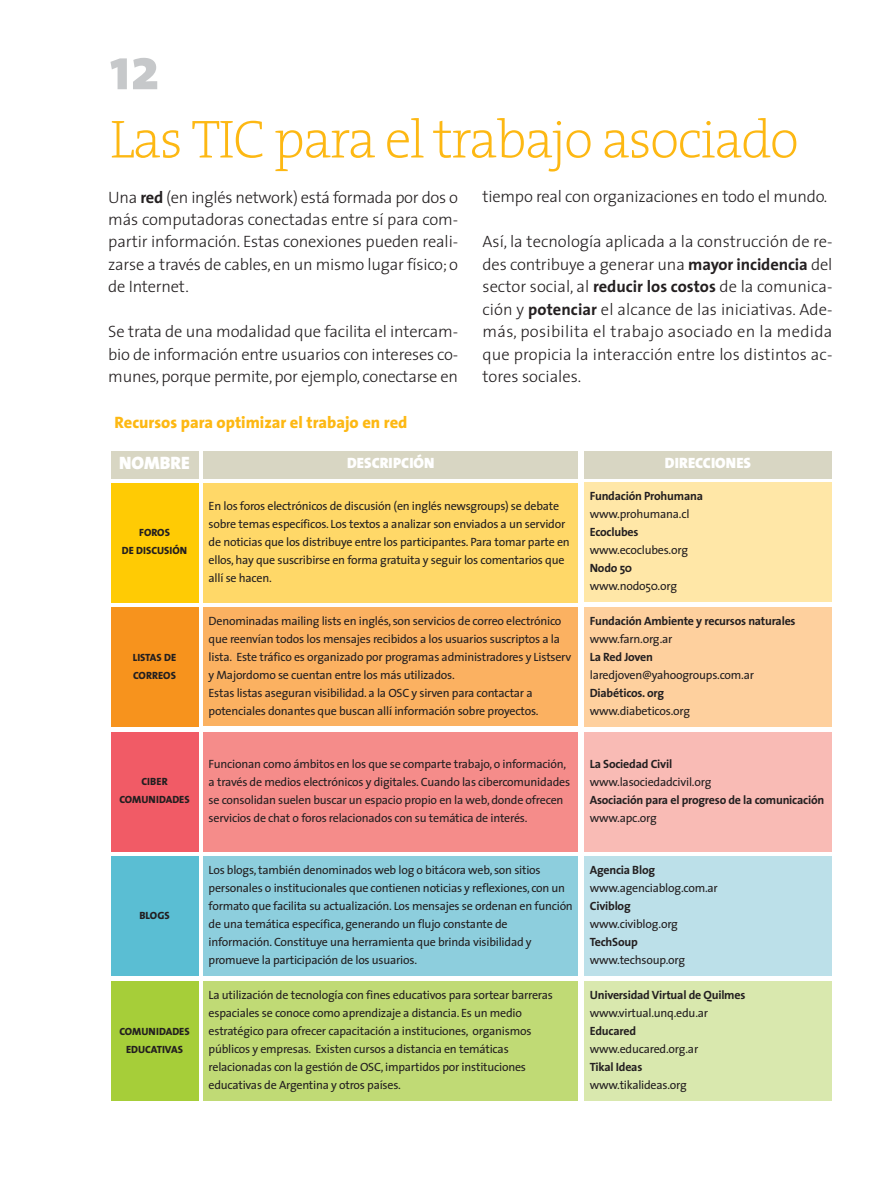
<style>
.page{position:relative;width:893px;height:1191px;background:#fff}
.page>*{position:absolute;margin:0;border:0;box-sizing:border-box;transform-origin:0 0}
.t1{font:800 60px "The Mix";color:#c6c8ca}
.t2{font:200 54px "The Serif";letter-spacing:-.03em;color:#fdb813}
.t3{font:900 18px "The Sans";color:#fff}
.t4{font:300 16.5px/22.5px "The Sans";letter-spacing:-.015em;color:#231f20;text-align:justify}
.t5{font:800 16.5px "The Sans";color:#fdb813}
.t6{font:900 15px "The Sans";color:#fff}
.t7{font:12px/18px "The Sans";letter-spacing:-.02em;color:#231f20}
.t8{font:700 12px "The Sans";letter-spacing:-.02em;color:#231f20}
.t9{font:800 10.5px/18px "The Sans";color:#231f20;text-align:center}
.s1{font-weight:700}
</style>
<div class="page">
<div style="left:203px;top:451px;width:375px;height:28px;background:#d8d6c3"></div>
<div style="left:203px;top:483px;width:375px;height:119px;background:#ffd868"></div>
<div style="left:584px;top:451px;width:247px;height:28px;background:#d8d6c3"></div>
<div style="left:584px;top:483px;width:247px;height:119px;background:#ffe7a7"></div>
<div style="left:111px;top:451px;width:87px;height:28px;background:#d8d6c3"></div>
<div style="left:111px;top:483px;width:87px;height:119px;background:#ffcb04"></div>
<div style="left:203px;top:607px;width:375px;height:119px;background:#fbb161"></div>
<div style="left:584px;top:607px;width:247px;height:120px;background:#fed09e"></div>
<div style="left:111px;top:607px;width:87px;height:120px;background:#f7931d"></div>
<div style="left:203px;top:732px;width:375px;height:119px;background:#f58c8a"></div>
<div style="left:584px;top:732px;width:247px;height:119px;background:#f9bbb5"></div>
<div style="left:111px;top:732px;width:87px;height:119px;background:#f15b66"></div>
<div style="left:203px;top:857px;width:375px;height:119px;background:#8dcedd"></div>
<div style="left:584px;top:856px;width:247px;height:120px;background:#bce0e9"></div>
<div style="left:111px;top:857px;width:87px;height:119px;background:#5abed3"></div>
<div style="left:203px;top:981px;width:375px;height:120px;background:#c0da75"></div>
<div style="left:584px;top:981px;width:247px;height:120px;background:#d9e8ae"></div>
<div style="left:111px;top:981px;width:87px;height:120px;background:#a6ce39"></div>
<h1 class="t1" style="left:110px;top:47px;width:51px">12</h1>
<h2 class="t2" style="left:110px;top:120px;width:690px">Las TIC para el trabajo asociado</h2>
<h3 class="t4" style="left:108px;top:187px;width:351px">Una <span class="s1">red</span> (en inglés network) está formada por dos o más computadoras conectadas entre sí para com&shy;partir información. Estas conexiones pueden reali&shy;zarse a través de cables, en un mismo lugar físico; o de Internet.</h3>
<h3 class="t4" style="left:108px;top:322px;width:351px">Se trata de una modalidad que facilita el intercam&shy;bio de información entre usuarios con intereses co&shy;munes, porque permite, por ejemplo, conectarse en</h3>
<h3 class="t5" style="left:114px;top:416px;width:294px">Recursos para optimizar el trabajo en red</h3>
<h3 class="t4" style="left:482px;top:187px;width:346px">tiempo real con organizaciones en todo el mundo.</h3>
<p class="t4" style="left:482px;top:232px;width:351px">Así, la tecnología aplicada a la construcción de re&shy;des contribuye a generar una <span class="s1">mayor incidencia</span> del sector social, al <span class="s1">reducir los costos</span> de la comunica&shy;ción y <span class="s1">potenciar</span> el alcance de las iniciativas. Ade&shy;más, posibilita el trabajo asociado en la medida que propicia la interacción entre los distintos ac&shy;tores sociales.</p>
<h3 class="t3" style="left:119px;top:456px;width:72px">NOMBRE</h3>
<p class="t9" style="left:122px;top:525px;width:67px">FOROS<br>DE DISCUSIÓN</p>
<p class="t9" style="left:133px;top:649px;width:45px;text-align:left">LISTAS DE<br>CORREOS</p>
<p class="t9" style="left:119px;top:774px;width:72px">CIBER<br>COMUNIDADES</p>
<p class="t9" style="left:139px;top:907px;width:32px">BLOGS</p>
<p class="t9" style="left:119px;top:1023px;width:72px">COMUNIDADES<br>EDUCATIVAS</p>
<p class="t6" style="left:347px;top:458px;width:89px">DESCRIPCIÓN</p>
<p class="t7" style="left:208px;top:498px;width:363px">En los foros electrónicos de discusión (en inglés newsgroups) se debate sobre temas específicos. Los textos a analizar son enviados a un servidor de noticias que los distribuye entre los participantes. Para tomar parte en ellos, hay que suscribirse en forma gratuita y seguir los comentarios que allí se hacen.</p>
<p class="t6" style="left:665px;top:458px;width:88px">DIRECCIONES</p>
<p class="t8" style="left:589px;top:492px;width:115px">Fundación Prohumana</p>
<p class="t7" style="left:589px;top:507px;width:101px">www.prohumana.cl</p>
<p class="t8" style="left:589px;top:528px;width:50px">Ecoclubes</p>
<p class="t7" style="left:589px;top:543px;width:100px">www.ecoclubes.org</p>
<p class="t8" style="left:589px;top:564px;width:44px">Nodo 50</p>
<p class="t7" style="left:589px;top:579px;width:89px">www.nodo50.org</p>
<p class="t7" style="left:208px;top:613px;width:364px">Denominadas mailing lists en inglés, son servicios de correo electrónico que reenvían todos los mensajes recibidos a los usuarios suscriptos a la lista. Este tráfico es organizado por programas administradores y Listserv y Majordomo se cuentan entre los más utilizados.<br>Estas listas aseguran visibilidad. a la OSC y sirven para contactar a potenciales donantes que buscan allí información sobre proyectos.</p>
<p class="t8" style="left:589px;top:616px;width:207px">Fundación Ambiente y recursos naturales</p>
<p class="t7" style="left:589px;top:631px;width:84px">www.farn.org.ar</p>
<p class="t8" style="left:589px;top:652px;width:65px">La Red Joven</p>
<p class="t7" style="left:589px;top:667px;width:166px">laredjoven@yahoogroups.com.ar</p>
<p class="t8" style="left:589px;top:688px;width:76px">Diabéticos. org</p>
<p class="t7" style="left:589px;top:703px;width:102px">www.diabeticos.org</p>
<p class="t7" style="left:208px;top:756px;width:363px">Funcionan como ámbitos en los que se comparte trabajo, o información, a través de medios electrónicos y digitales. Cuando las cibercomunidades se consolidan suelen buscar un espacio propio en la web, donde ofrecen servicios de chat o foros relacionados con su temática de interés.</p>
<p class="t8" style="left:589px;top:759px;width:84px">La Sociedad Civil</p>
<p class="t7" style="left:589px;top:774px;width:123px">www.lasociedadcivil.org</p>
<p class="t8" style="left:589px;top:795px;width:236px">Asociación para el progreso de la comunicación</p>
<p class="t7" style="left:589px;top:810px;width:69px">www.apc.org</p>
<p class="t7" style="left:208px;top:862px;width:366px">Los blogs, también denominados web log o bitácora web, son sitios personales o institucionales que contienen noticias y reflexiones, con un formato que facilita su actualización. Los mensajes se ordenan en función de una temática específica, generando un flujo constante de información. Constituye una herramienta que brinda visibilidad y promueve la participación de los usuarios.</p>
<p class="t8" style="left:589px;top:866px;width:67px">Agencia Blog</p>
<p class="t7" style="left:589px;top:880px;width:130px">www.agenciablog.com.ar</p>
<p class="t8" style="left:589px;top:902px;width:42px">Civiblog</p>
<p class="t7" style="left:589px;top:916px;width:90px">www.civiblog.org</p>
<p class="t8" style="left:589px;top:938px;width:49px">TechSoup</p>
<p class="t7" style="left:589px;top:952px;width:97px">www.techsoup.org</p>
<p class="t7" style="left:208px;top:987px;width:346px">La utilización de tecnología con fines educativos para sortear barreras espaciales se conoce como aprendizaje a distancia. Es un medio estratégico para ofrecer capacitación a instituciones, organismos públicos y empresas. Existen cursos a distancia en temáticas relacionadas con la gestión de OSC, impartidos por instituciones educativas de Argentina y otros países.</p>
<p class="t8" style="left:589px;top:990px;width:157px">Universidad Virtual de Quilmes</p>
<p class="t7" style="left:589px;top:1005px;width:120px">www.virtual.unq.edu.ar</p>
<p class="t8" style="left:589px;top:1026px;width:48px">Educared</p>
<p class="t7" style="left:589px;top:1041px;width:110px">www.educared.org.ar</p>
<p class="t8" style="left:589px;top:1062px;width:54px">Tikal Ideas</p>
<p class="t7" style="left:589px;top:1077px;width:99px">www.tikalideas.org</p>
</div>
